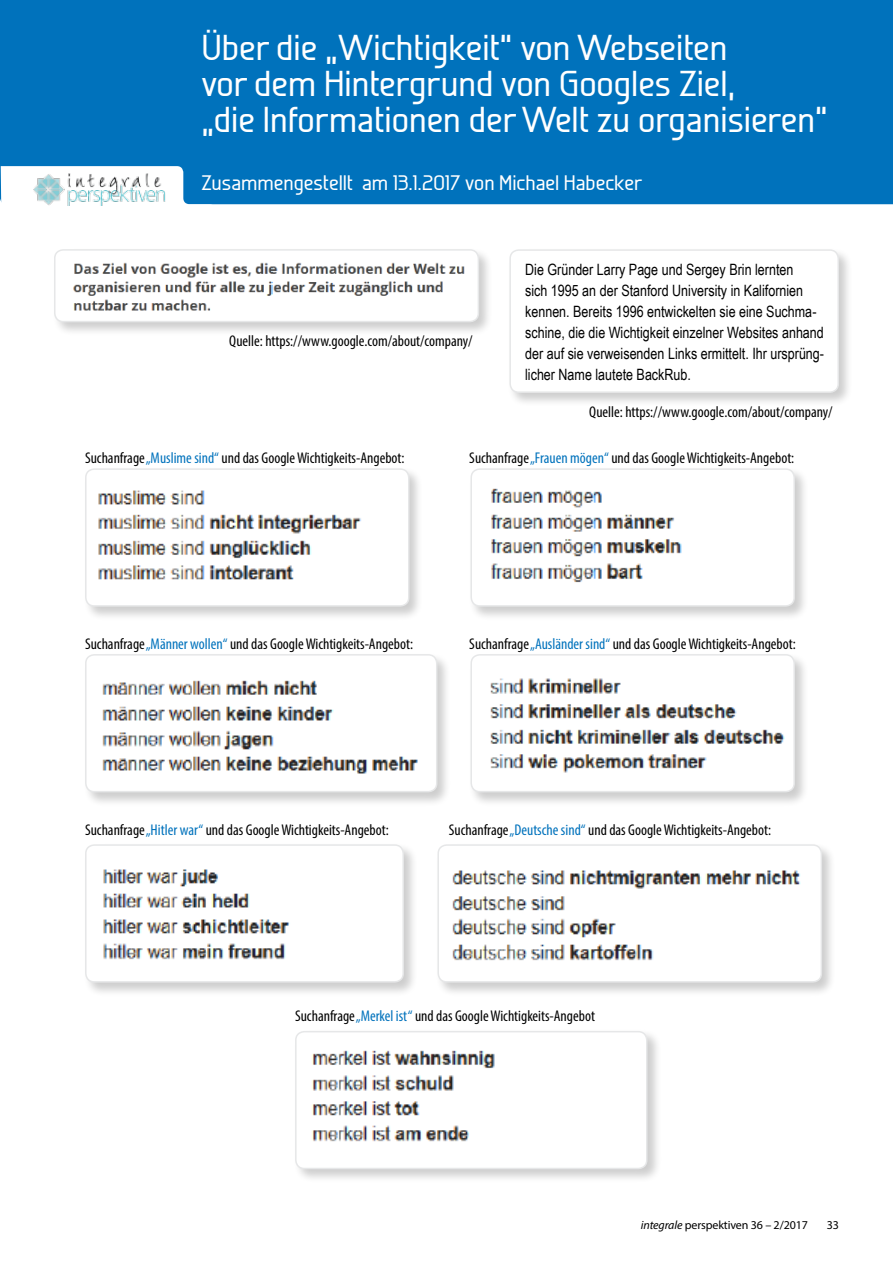
<style>
.page{position:relative;width:893px;height:1263px;background:#fff}
.page>*{position:absolute;margin:0;border:0;box-sizing:border-box;transform-origin:0 0}
.headline_1_weiss{font:500 36px/36px "Galette";color:#fff}
.headline_2_copy_2{font:500 21px "Galette";color:#fff}
.MYRIAD_CONDENSED{font:condensed 15.6px "Myriad Pro";color:#000}
.Fliesstext_Start{font:15.6px/21px "Arial Narrow";color:#000}
.t1{font:12px "Myriad Pro";letter-spacing:-.01em;color:#000}
.s1{color:#0072bc}
.s2{font-style:italic}
</style>
<div class="page">
<div style="left:52px;top:247px;width:441px;height:90px;background:#000;opacity:.2"></div>
<div style="left:55px;top:250px;width:423px;height:72px;background:#fff;border-radius:9px"></div>
<div style="left:54px;top:249px;width:425px;height:73px;border:2px solid #e6e7e8;border-radius:9px"></div>
<div style="left:507px;top:247px;width:346px;height:160px;background:#000;opacity:.2"></div>
<div style="left:510px;top:250px;width:328px;height:142px;background:#fff;border-radius:9px"></div>
<div style="left:509px;top:249px;width:330px;height:144px;border:2px solid #e6e7e8;border-radius:9px"></div>
<div style="left:83px;top:466px;width:341px;height:155px;background:#000;opacity:.2"></div>
<div style="left:86px;top:469px;width:323px;height:137px;background:#fff;border-radius:9px"></div>
<div style="left:85px;top:468px;width:324px;height:139px;border:2px solid #e6e7e8;border-radius:9px"></div>
<div style="left:83px;top:652px;width:369px;height:155px;background:#000;opacity:.2"></div>
<div style="left:86px;top:655px;width:351px;height:137px;background:#fff;border-radius:9px"></div>
<div style="left:85px;top:654px;width:352px;height:138px;border:2px solid #e6e7e8;border-radius:9px"></div>
<div style="left:83px;top:842px;width:335px;height:155px;background:#000;opacity:.2"></div>
<div style="left:86px;top:845px;width:317px;height:137px;background:#fff;border-radius:9px"></div>
<div style="left:85px;top:844px;width:319px;height:139px;border:2px solid #e6e7e8;border-radius:9px"></div>
<div style="left:293px;top:1029px;width:369px;height:155px;background:#000;opacity:.2"></div>
<div style="left:296px;top:1032px;width:351px;height:136px;background:#fff;border-radius:9px"></div>
<div style="left:295px;top:1031px;width:352px;height:138px;border:2px solid #e6e7e8;border-radius:9px"></div>
<div style="left:468px;top:466px;width:341px;height:155px;background:#000;opacity:.2"></div>
<div style="left:471px;top:469px;width:323px;height:137px;background:#fff;border-radius:9px"></div>
<div style="left:470px;top:468px;width:325px;height:139px;border:2px solid #e6e7e8;border-radius:9px"></div>
<div style="left:468px;top:652px;width:341px;height:155px;background:#000;opacity:.2"></div>
<div style="left:471px;top:655px;width:323px;height:137px;background:#fff;border-radius:9px"></div>
<div style="left:470px;top:654px;width:325px;height:138px;border:2px solid #e6e7e8;border-radius:9px"></div>
<div style="left:435px;top:842px;width:401px;height:155px;background:#000;opacity:.2"></div>
<div style="left:438px;top:845px;width:383px;height:137px;background:#fff;border-radius:9px"></div>
<div style="left:437px;top:844px;width:385px;height:139px;border:2px solid #e6e7e8;border-radius:9px"></div>
<div style="left:216px;top:0;width:677px;height:204px;background:#0072bc"></div>
<div style="left:0;top:0;width:216px;height:205px;background:#0072bc"></div>
<img style="left:34px;top:173px;width:146px;height:33px">
<img style="left:73px;top:262px;width:392px;height:49px">
<img style="left:98px;top:490px;width:263px;height:90px">
<img style="left:102px;top:680px;width:316px;height:94px">
<img style="left:103px;top:869px;width:187px;height:91px">
<img style="left:312px;top:1050px;width:183px;height:92px">
<img style="left:491px;top:488px;width:191px;height:95px">
<img style="left:490px;top:678px;width:295px;height:95px">
<img style="left:452px;top:870px;width:349px;height:91px">
<p class="headline_1_weiss" style="left:201px;top:29px;width:628px">Über die „Wichtigkeit“ von Webseiten<br>vor dem Hintergrund von Googles Ziel,<br>„die Informationen der Welt zu organisieren“</p>
<p class="headline_2_copy_2" style="left:201px;top:170px;width:443px">Zusammengestellt am 13.1.2017 von Michael Habecker</p>
<p class="MYRIAD_CONDENSED" style="left:229px;top:331px;width:245px">Quelle: https://www.google.com/about/company/</p>
<p class="Fliesstext_Start" style="left:525px;top:259px;width:300px">Die Gründer Larry Page und Sergey Brin lernten<br>sich 1995 an der Stanford University in Kalifornien kennen. Bereits 1996 entwickelten sie eine Suchma&shy;schine, die die Wichtigkeit einzelner Websites anhand der auf sie verweisenden Links ermittelt. Ihr ursprüng&shy;licher Name lautete BackRub.</p>
<p class="MYRIAD_CONDENSED" style="left:589px;top:402px;width:245px">Quelle: https://www.google.com/about/company/</p>
<p class="MYRIAD_CONDENSED" style="left:85px;top:449px;width:321px">Suchanfrage <span class="s1">„Muslime sind“</span> und das Google Wichtigkeits-Angebot:</p>
<p class="MYRIAD_CONDENSED" style="left:469px;top:449px;width:327px">Suchanfrage <span class="s1">„Frauen mögen“</span> und das Google Wichtigkeits-Angebot:</p>
<p class="MYRIAD_CONDENSED" style="left:85px;top:635px;width:330px">Suchanfrage <span class="s1">„Männer wollen“</span> und das Google Wichtigkeits-Angebot:</p>
<p class="MYRIAD_CONDENSED" style="left:469px;top:635px;width:328px">Suchanfrage <span class="s1">„Ausländer sind“</span> und das Google Wichtigkeits-Angebot:</p>
<p class="MYRIAD_CONDENSED" style="left:85px;top:821px;width:305px">Suchanfrage <span class="s1">„Hitler war“</span> und das Google Wichtigkeits-Angebot:</p>
<p class="MYRIAD_CONDENSED" style="left:449px;top:821px;width:324px">Suchanfrage <span class="s1">„Deutsche sind“</span> und das Google Wichtigkeits-Angebot:</p>
<p class="MYRIAD_CONDENSED" style="left:295px;top:1007px;width:301px">Suchanfrage <span class="s1">„Merkel ist“</span> und das Google Wichtigkeits-Angebot</p>
<p class="t1" style="left:641px;top:1217px;width:169px"><span class="s2">integrale</span> perspektiven 36 – 2/2017</p>
<p class="t1" style="left:827px;top:1217px;width:14px">33</p>
</div>
